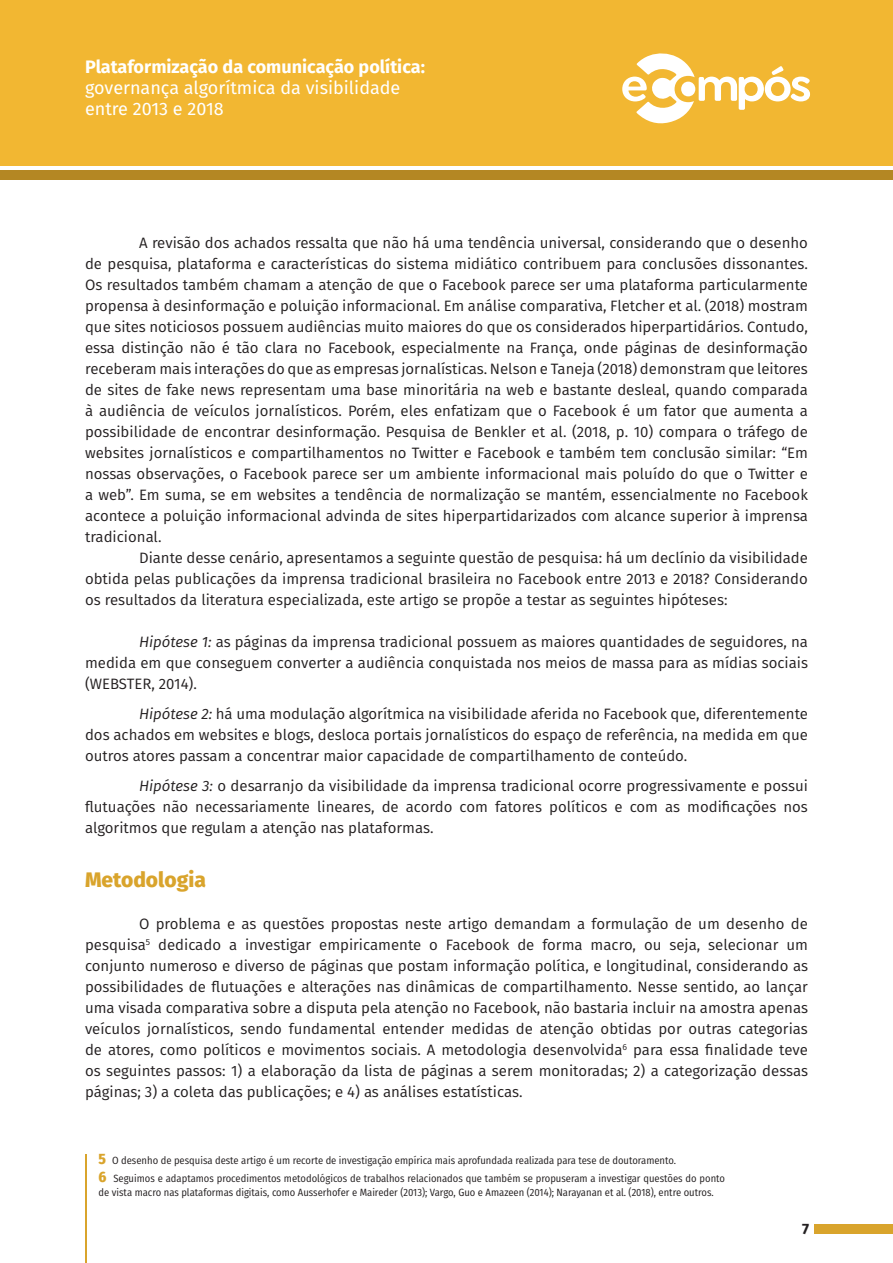
<style>
.page{position:relative;width:893px;height:1263px;background:#fff}
.page>*{position:absolute;margin:0;border:0;box-sizing:border-box;transform-origin:0 0}
.Tópico{font:800 21px "Fira Sans";color:#d9a42c}
.t1{font:18px/21px "Fira Sans";color:#fff}
.t2{font:700 18px "Fira Sans";color:#fff}
.t3{font:15px/21px "Fira Sans";color:#231f20;text-align:justify}
.t4{font:700 15px "Fira Sans";color:#231f20}
.Rodapé{font:10.5px/13.5px "Fira Sans Condensed";color:#231f20}
.s1{font-style:italic}
.s2{font-weight:800;font-size:15px;color:#d9a42c}
</style>
<div class="page">
<div style="left:0;top:0;width:893px;height:166px;background:#f2b732"></div>
<div style="left:0;top:170px;width:893px;height:10px;background:#b48723"></div>
<div style="left:814px;top:1224px;width:79px;height:9px;background:#d9a42c"></div>
<svg style="left:622px;top:53px;width:188px;height:71px"></svg>
<hr style="left:85px;top:1154px;width:1px;height:109px;background:#d9a42c">
<p class="t2" style="left:85px;top:52px;width:341px">Plataformização da comunicação política:</p>
<p class="t1" style="left:85px;top:77px;width:317px">governança algorítmica da visibilidade entre 2013 e 2018</p>
<p class="t3" style="left:85px;top:232px;width:724px;text-indent:54px">A revisão dos achados ressalta que não há uma tendência universal, considerando que o desenho de pesquisa, plataforma e características do sistema midiático contribuem para conclusões dissonantes.<br>Os resultados também chamam a atenção de que o Facebook parece ser uma plataforma particularmente propensa à desinformação e poluição informacional. Em análise comparativa, Fletcher et al. (2018) mostram que sites noticiosos possuem audiências muito maiores do que os considerados hiperpartidários. Contudo, essa distinção não é tão clara no Facebook, especialmente na França, onde páginas de desinformação receberam mais interações do que as empresas jornalísticas. Nelson e Taneja (2018) demonstram que leitores de sites de fake news representam uma base minoritária na web e bastante desleal, quando comparada à audiência de veículos jornalísticos. Porém, eles enfatizam que o Facebook é um fator que aumenta a possibilidade de encontrar desinformação. Pesquisa de Benkler et al. (2018, p. 10) compara o tráfego de websites jornalísticos e compartilhamentos no Twitter e Facebook e também tem conclusão similar: “Em nossas observações, o Facebook parece ser um ambiente informacional mais poluído do que o Twitter e a web”. Em suma, se em websites a tendência de normalização se mantém, essencialmente no Facebook acontece a poluição informacional advinda de sites hiperpartidarizados com alcance superior à imprensa tradicional.</p>
<p class="t3" style="left:85px;top:547px;width:724px;text-indent:54px">Diante desse cenário, apresentamos a seguinte questão de pesquisa: há um declínio da visibilidade obtida pelas publicações da imprensa tradicional brasileira no Facebook entre 2013 e 2018? Considerando os resultados da literatura especializada, este artigo se propõe a testar as seguintes hipóteses:</p>
<p class="t3" style="left:85px;top:631px;width:724px;text-indent:54px"><span class="s1">Hipótese 1:</span> as páginas da imprensa tradicional possuem as maiores quantidades de seguidores, na medida em que conseguem converter a audiência conquistada nos meios de massa para as mídias sociais (WEBSTER, 2014).</p>
<p class="t3" style="left:85px;top:703px;width:724px;text-indent:54px"><span class="s1">Hipótese 2:</span> há uma modulação algorítmica na visibilidade aferida no Facebook que, diferentemente dos achados em websites e blogs, desloca portais jornalísticos do espaço de referência, na medida em que outros atores passam a concentrar maior capacidade de compartilhamento de conteúdo.</p>
<p class="t3" style="left:85px;top:775px;width:724px;text-indent:54px"><span class="s1">Hipótese 3:</span> o desarranjo da visibilidade da imprensa tradicional ocorre progressivamente e possui flutuações não necessariamente lineares, de acordo com fatores políticos e com as modificações nos algoritmos que regulam a atenção nas plataformas.</p>
<p class="Tópico" style="left:85px;top:861px;width:122px">Metodologia</p>
<p class="t3" style="left:85px;top:913px;width:724px;text-indent:54px">O problema e as questões propostas neste artigo demandam a formulação de um desenho de pesquisa<sup>5</sup> dedicado a investigar empiricamente o Facebook de forma macro, ou seja, selecionar um conjunto numeroso e diverso de páginas que postam informação política, e longitudinal, considerando as possibilidades de flutuações e alterações nas dinâmicas de compartilhamento. Nesse sentido, ao lançar uma visada comparativa sobre a disputa pela atenção no Facebook, não bastaria incluir na amostra apenas veículos jornalísticos, sendo fundamental entender medidas de atenção obtidas por outras categorias de atores, como políticos e movimentos sociais. A metodologia desenvolvida<sup>6</sup> para essa finalidade teve os seguintes passos: 1) a elaboração da lista de páginas a serem monitoradas; 2) a categorização dessas páginas; 3) a coleta das publicações; e 4) as análises estatísticas.</p>
<p class="Rodapé" style="left:99px;top:1154px;width:579px"><span class="s2">5</span> O desenho de pesquisa deste artigo é um recorte de investigação empírica mais aprofundada realizada para tese de doutoramento.</p>
<p class="Rodapé" style="left:99px;top:1172px;width:628px"><span class="s2">6</span> Seguimos e adaptamos procedimentos metodológicos de trabalhos relacionados que também se propuseram a investigar questões do ponto de vista macro nas plataformas digitais, como Ausserhofer e Maireder (2013); Vargo, Guo e Amazeen (2014); Narayanan et al. (2018), entre outros.</p>
<p class="t4" style="left:802px;top:1216px;width:9px">7</p>
</div>
